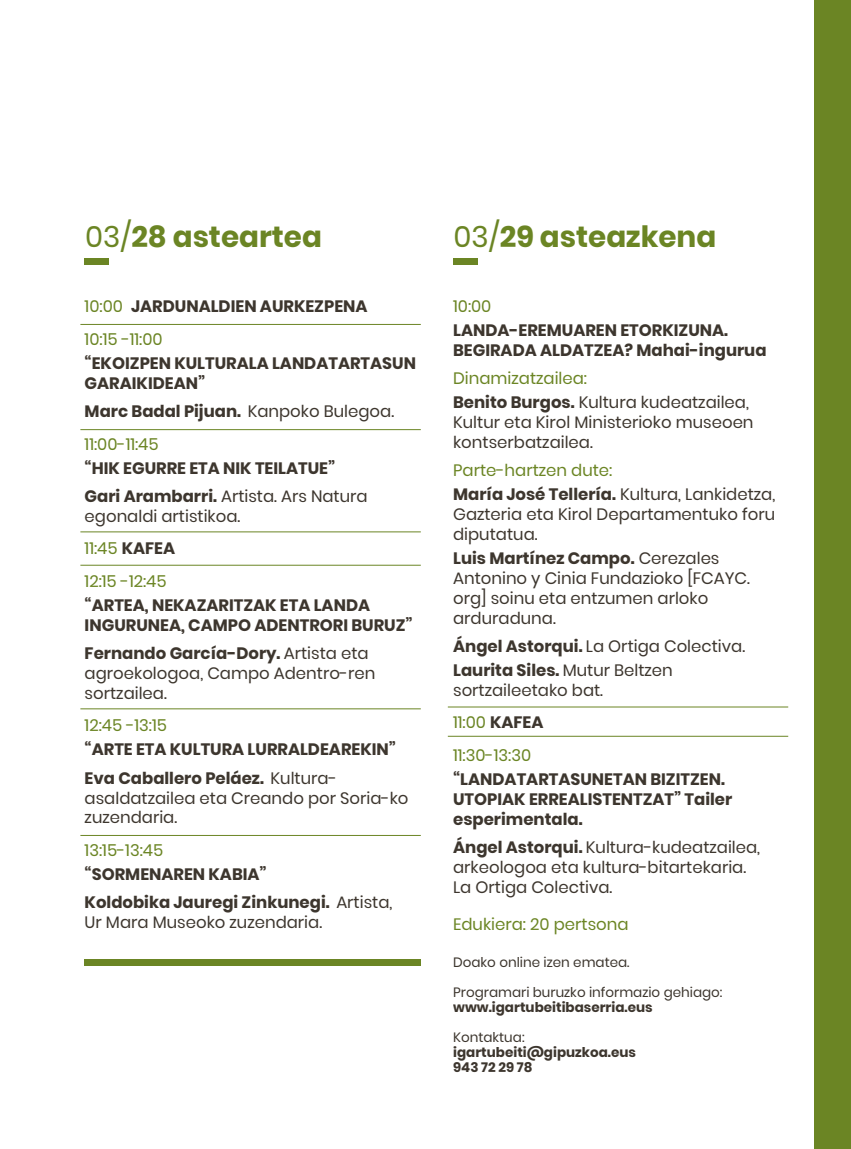
<style>
.page{position:relative;width:851px;height:1149px;background:#fff}
.page>*{position:absolute;margin:0;border:0;box-sizing:border-box;transform-origin:0 0}
.t1{font:700 29.25px "Poppins";color:#6b8524}
.t2{font:16.5px/19.8px "Poppins";color:#3d362e}
.t3{font:700 16.5px/19.8px "Poppins";color:#3d362e}
.t4{font:16.5px "Poppins";color:#6b8524}
.t5{font:13.5px "Poppins";color:#3d362e}
.t6{font:700 13.5px/15px "Poppins";color:#3d362e}
.s1{font-weight:400}
.s2{font-weight:400;color:#6b8524}
.s3{font-weight:700}
.s4{font-weight:700;color:#3d362e}
</style>
<div class="page">
<div style="left:814px;top:0;width:36px;height:1148px;background:#6b8524"></div>
<div style="left:85px;top:257px;width:24px;height:7px;background:#6b8524"></div>
<div style="left:85px;top:958px;width:336px;height:7px;background:#6b8524"></div>
<hr style="left:80px;top:429px;width:341px;height:1px;background:#6b8524">
<hr style="left:80px;top:564px;width:341px;height:1px;background:#6b8524">
<hr style="left:80px;top:531px;width:341px;height:1px;background:#6b8524">
<hr style="left:80px;top:834px;width:341px;height:1px;background:#6b8524">
<hr style="left:80px;top:708px;width:341px;height:1px;background:#6b8524">
<hr style="left:80px;top:324px;width:341px;height:1px;background:#6b8524">
<div style="left:453px;top:257px;width:24px;height:7px;background:#6b8524"></div>
<hr style="left:448px;top:735px;width:340px;height:1px;background:#6b8524">
<hr style="left:448px;top:706px;width:340px;height:1px;background:#6b8524">
<p class="t1" style="left:85px;top:219px;width:238px"><span class="s1">03/</span>28 asteartea</p>
<p class="t3" style="left:85px;top:296px;width:284px"><span class="s2">10:00</span> JARDUNALDIEN AURKEZPENA</p>
<p class="t4" style="left:85px;top:329px;width:79px">10:15 -11:00</p>
<p class="t3" style="left:85px;top:353px;width:333px">“EKOIZPEN KULTURALA LANDATARTASUN<br>GARAIKIDEAN”</p>
<p class="t3" style="left:85px;top:401px;width:311px">Marc Badal Pijuan. <span class="s1">Kanpoko Bulegoa.</span></p>
<p class="t4" style="left:85px;top:434px;width:76px">11:00-11:45</p>
<p class="t3" style="left:85px;top:458px;width:252px">“HIK EGURRE ETA NIK TEILATUE”</p>
<p class="t2" style="left:85px;top:486px;width:284px"><span class="s3">Gari Arambarri.</span> Artista. Ars Natura egonaldi artistikoa.</p>
<p class="t4" style="left:85px;top:539px;width:92px">11:45 <span class="s4">KAFEA</span></p>
<p class="t4" style="left:85px;top:571px;width:83px">12:15 -12:45</p>
<p class="t3" style="left:85px;top:595px;width:329px">“ARTEA, NEKAZARITZAK ETA LANDA<br>INGURUNEA, CAMPO ADENTRORI BURUZ”</p>
<p class="t2" style="left:85px;top:643px;width:292px"><span class="s3">Fernando García-Dory.</span> Artista eta agroekologoa, Campo Adentro-ren sortzailea.</p>
<p class="t4" style="left:85px;top:715px;width:84px">12:45 -13:15</p>
<p class="t3" style="left:85px;top:739px;width:313px">“ARTE ETA KULTURA LURRALDEAREKIN”</p>
<p class="t2" style="left:85px;top:768px;width:325px"><span class="s3">Eva Caballero Peláez.</span> Kultura&shy;asaldatzailea eta Creando por Soria-ko zuzendaria.</p>
<p class="t4" style="left:85px;top:840px;width:80px">13:15-13:45</p>
<p class="t3" style="left:85px;top:864px;width:183px">“SORMENAREN KABIA”</p>
<p class="t3" style="left:85px;top:892px;width:309px">Koldobika Jauregi Zinkunegi. <span class="s1">Artista,</span></p>
<p class="t2" style="left:85px;top:912px;width:239px">Ur Mara Museoko zuzendaria.</p>
<p class="t1" style="left:453px;top:219px;width:264px"><span class="s1">03/</span>29 asteazkena</p>
<p class="t4" style="left:453px;top:297px;width:40px">10:00</p>
<p class="t3" style="left:453px;top:320px;width:315px">LANDA-EREMUAREN ETORKIZUNA.<br>BEGIRADA ALDATZEA? Mahai-ingurua</p>
<p class="t4" style="left:453px;top:369px;width:135px">Dinamizatzailea:</p>
<p class="t2" style="left:453px;top:393px;width:302px"><span class="s3">Benito Burgos.</span> Kultura kudeatzailea,<br>Kultur eta Kirol Ministerioko museoen kontserbatzailea.</p>
<p class="t4" style="left:453px;top:461px;width:161px">Parte-hartzen dute:</p>
<p class="t2" style="left:453px;top:484px;width:323px;text-align:justify"><span class="s3">María José Tellería.</span> Kultura, Lankidetza, Gazteria eta Kirol Departamentuko foru diputatua.</p>
<p class="t2" style="left:453px;top:548px;width:298px"><span class="s3">Luis Martínez Campo.</span> Cerezales<br>Antonino y Cinia Fundazioko [FCAYC. org] soinu eta entzumen arloko arduraduna.</p>
<p class="t2" style="left:453px;top:636px;width:293px"><span class="s3">Ángel Astorqui.</span> La Ortiga Colectiva.</p>
<p class="t2" style="left:453px;top:660px;width:221px"><span class="s3">Laurita Siles.</span> Mutur Beltzen sortzaileetako bat.</p>
<p class="t4" style="left:453px;top:712px;width:92px">11:00 <span class="s4">KAFEA</span></p>
<p class="t4" style="left:453px;top:745px;width:80px">11:30-13:30</p>
<p class="t3" style="left:453px;top:769px;width:280px">“LANDATARTASUNETAN BIZITZEN.<br>UTOPIAK ERREALISTENTZAT” Tailer esperimentala.</p>
<p class="t2" style="left:453px;top:837px;width:308px"><span class="s3">Ángel Astorqui.</span> Kultura-kudeatzailea, arkeologoa eta kultura-bitartekaria.<br>La Ortiga Colectiva.</p>
<p class="t4" style="left:453px;top:914px;width:177px">Edukiera: 20 pertsona</p>
<p class="t5" style="left:453px;top:953px;width:178px">Doako online izen ematea.</p>
<p class="t5" style="left:453px;top:983px;width:271px">Programari buruzko informazio gehiago:</p>
<p class="t6" style="left:453px;top:999px;width:201px">www.igartubeitibaserria.eus</p>
<p class="t5" style="left:453px;top:1028px;width:73px">Kontaktua:</p>
<p class="t6" style="left:453px;top:1044px;width:184px">igartubeiti@gipuzkoa.eus<br>943 72 29 78</p>
</div>
